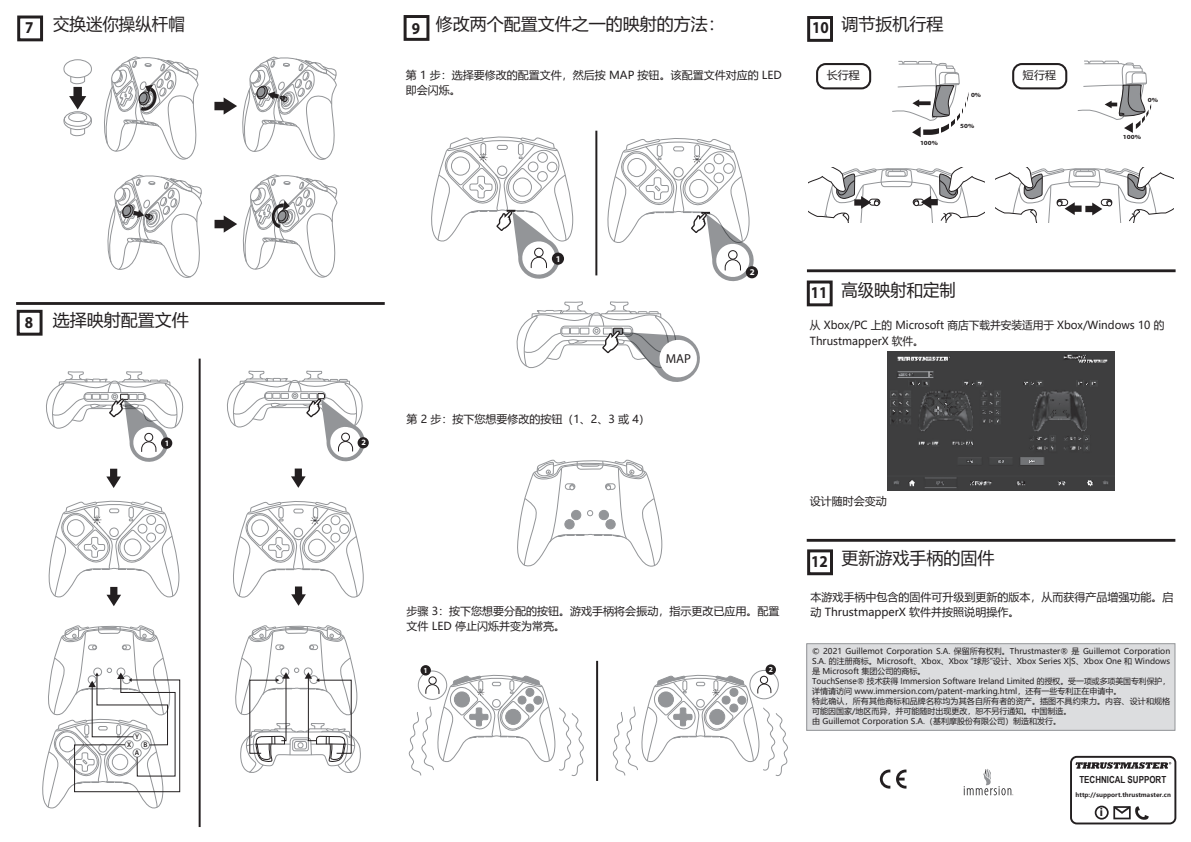
<style>
.page{position:relative;width:1191px;height:842px;background:#fff}
.page>*{position:absolute;margin:0;border:0;box-sizing:border-box;transform-origin:0 0}
.t1{font:17px "Microsoft Ya Hei UI";color:#231f20}
.t2{font:17px "Microsoft Ya Hei UI";color:#231f20;scale:.96 1}
.t3{font:700 16.6px "Myriad Pro";color:#231f20;scale:.91 1}
.t4{font:13px "Myriad Pro";color:#231f20}
.t5{font:700 11.7px "Myriad Pro";color:#231f20}
.t6{font:11px/15px "Microsoft Ya Hei UI";color:#231f20}
.t7{font:700 9.7px "Arial Narrow";color:#231f20}
.t8{font:700 8.9px "Myriad Pro";color:#fff}
.t9{font:700 8.3px "Myriad Pro";color:#fff}
.t10{font:700 8.2px "Myriad Pro";color:#fff}
.t11{font:8px/10.1px "Microsoft Ya Hei UI";color:#231f20}
.t12{font:700 7.6px "Myriad Pro";color:#fff}
.t13{font:600 7px "Myriad Pro";color:#231f20}
.t14{font:700 6.3px "Myriad Pro";color:#231f20;scale:1.11 1}
.t15{font:700 6.2px "Myriad Pro";color:#231f20;scale:1.15 1}
.t16{font:700 6px "Microsoft Ya Hei UI";letter-spacing:.01em;color:#231f20}
</style>
<div class="page">
<div style="left:746px;top:266px;width:12px;height:12px;background:#231f20;border-radius:50%"></div>
<hr style="left:16px;top:302px;width:369px;height:3px;background:#231f20">
<div style="left:18px;top:16px;width:25px;height:25px;border:3px solid #231f20"></div>
<div style="left:807px;top:16px;width:25px;height:25px;border:3px solid #231f20"></div>
<hr style="left:807px;top:269px;width:368px;height:3px;background:#231f20">
<div style="left:816px;top:63px;width:55px;height:26px;border:2px solid #231f20;border-radius:9px"></div>
<div style="left:17px;top:310px;width:25px;height:25px;border:3px solid #231f20"></div>
<svg style="left:106px;top:469px;width:15px;height:19px"></svg>
<svg style="left:291px;top:468px;width:15px;height:20px"></svg>
<hr style="left:199px;top:359px;width:2px;height:468px;background:#231f20">
<div style="left:357px;top:437px;width:12px;height:11px;background:#231f20;border-radius:50%"></div>
<div style="left:807px;top:280px;width:25px;height:26px;border:3px solid #231f20"></div>
<div style="left:807px;top:549px;width:25px;height:26px;border:3px solid #231f20"></div>
<div style="left:404px;top:15px;width:25px;height:25px;border:3px solid #231f20"></div>
<hr style="left:806px;top:539px;width:369px;height:3px;background:#231f20">
<svg style="left:63px;top:59px;width:29px;height:77px"></svg>
<svg style="left:233px;top:501px;width:131px;height:105px"></svg>
<svg style="left:431px;top:136px;width:142px;height:143px"></svg>
<svg style="left:607px;top:138px;width:146px;height:143px"></svg>
<hr style="left:595px;top:131px;width:2px;height:144px;background:#231f20">
<svg style="left:516px;top:302px;width:184px;height:80px"></svg>
<svg style="left:227px;top:371px;width:138px;height:90px"></svg>
<svg style="left:46px;top:371px;width:138px;height:91px"></svg>
<svg style="left:104px;top:56px;width:95px;height:104px"></svg>
<svg style="left:214px;top:56px;width:123px;height:104px"></svg>
<svg style="left:238px;top:625px;width:117px;height:49px"></svg>
<svg style="left:892px;top:61px;width:77px;height:76px"></svg>
<svg style="left:107px;top:174px;width:95px;height:104px"></svg>
<svg style="left:214px;top:174px;width:124px;height:104px"></svg>
<svg style="left:1113px;top:806px;width:35px;height:14px"></svg>
<div style="left:1094px;top:806px;width:14px;height:13px;border:2px solid #231f20;border-radius:50%"></div>
<svg style="left:1075px;top:762px;width:96px;height:7px"></svg>
<div style="left:1070px;top:756px;width:106px;height:68px;border:2px solid #231f20;border-radius:6px"></div>
<svg style="left:896px;top:769px;width:10px;height:19px"></svg>
<svg style="left:880px;top:769px;width:10px;height:19px"></svg>
<svg style="left:48px;top:500px;width:132px;height:174px"></svg>
<div style="left:806px;top:644px;width:369px;height:86px;background:#dcdddf"></div>
<div style="left:806px;top:643px;width:369px;height:88px;border:1px solid #939598"></div>
<svg style="left:42px;top:674px;width:513px;height:154px"></svg>
<svg style="left:418px;top:671px;width:29px;height:28px"></svg>
<div style="left:418px;top:670px;width:29px;height:30px;border:1px solid #939598;border-radius:50%"></div>
<div style="left:420px;top:665px;width:11px;height:10px;background:#231f20;border-radius:50%"></div>
<div style="left:749px;top:670px;width:30px;height:29px;border:1px solid #939598;border-radius:50%"></div>
<div style="left:765px;top:664px;width:11px;height:11px;background:#231f20;border-radius:50%"></div>
<hr style="left:596px;top:661px;width:2px;height:120px;background:#231f20">
<svg style="left:612px;top:674px;width:176px;height:102px"></svg>
<svg style="left:406px;top:675px;width:144px;height:101px"></svg>
<svg style="left:559px;top:707px;width:25px;height:69px"></svg>
<svg style="left:963px;top:769px;width:50px;height:26px"></svg>
<svg style="left:808px;top:167px;width:176px;height:55px"></svg>
<svg style="left:995px;top:60px;width:178px;height:163px"></svg>
<svg style="left:517px;top:459px;width:145px;height:108px"></svg>
<img style="left:887px;top:351px;width:227px;height:139px">
<h1 class="t1" style="left:436px;top:12px;width:290px">修改两个配置文件之一的映射的方法：</h1>
<h1 class="t1" style="left:841px;top:12px;width:103px">调节扳机行程</h1>
<h1 class="t1" style="left:53px;top:13px;width:133px">交换迷你操纵杆帽</h1>
<h2 class="t3" style="left:25px;top:21px;width:11px">7</h2>
<h2 class="t3" style="left:812px;top:22px;width:20px">10</h2>
<h2 class="t3" style="left:412px;top:22px;width:11px">9</h2>
<h3 class="t6" style="left:406px;top:67px;width:378px">第 1 步：选择要修改的配置文件，然后按 MAP 按钮。该配置文件对应的 LED即会闪烁。</h3>
<h3 class="t6" style="left:827px;top:67px;width:34px">长行程</h3>
<p class="t14" style="left:920px;top:141px;width:18px">100%</p>
<p class="t14" style="left:971px;top:93px;width:11px">0%</p>
<p class="t14" style="left:960px;top:123px;width:14px">50%</p>
<h3 class="t6" style="left:1023px;top:67px;width:34px">短行程</h3>
<p class="t8" style="left:556px;top:255px;width:6px">1</p>
<p class="t8" style="left:749px;top:269px;width:6px">2</p>
<p class="t15" style="left:1147px;top:98px;width:10px">0%</p>
<p class="t15" style="left:1122px;top:135px;width:17px">100%</p>
<h2 class="t3" style="left:25px;top:317px;width:11px">8</h2>
<h1 class="t1" style="left:53px;top:308px;width:137px">选择映射配置文件</h1>
<p class="t9" style="left:165px;top:440px;width:6px">1</p>
<p class="t10" style="left:361px;top:439px;width:6px">2</p>
<p class="t13" style="left:135px;top:732px;width:6px">Y</p>
<p class="t13" style="left:127px;top:741px;width:6px">X</p>
<p class="t13" style="left:143px;top:740px;width:6px">B</p>
<p class="t13" style="left:135px;top:749px;width:6px">A</p>
<h3 class="t6" style="left:406px;top:411px;width:245px">第 2 步：按下您想要修改的按钮（1、2、3 或 4）</h3>
<h3 class="t4" style="left:666px;top:352px;width:27px">MAP</h3>
<h3 class="t6" style="left:406px;top:603px;width:374px">步骤 3：按下您想要分配的按钮。游戏手柄将会振动，指示更改已应用。配置文件 LED 停止闪烁并变为常亮。</h3>
<p class="t12" style="left:423px;top:668px;width:6px">1</p>
<p class="t12" style="left:769px;top:667px;width:6px">2</p>
<h1 class="t2" style="left:841px;top:278px;width:120px">高级映射和定制</h1>
<h3 class="t6" style="left:810px;top:318px;width:356px">从 Xbox/PC 上的 Microsoft 商店下载并安装适用于 Xbox/Windows 10 的<br>ThrustmapperX 软件。</h3>
<h2 class="t3" style="left:810px;top:286px;width:20px">11</h2>
<h3 class="t6" style="left:810px;top:493px;width:78px">设计随时会变动</h3>
<h2 class="t3" style="left:811px;top:555px;width:20px">12</h2>
<h1 class="t1" style="left:841px;top:547px;width:154px">更新游戏手柄的固件</h1>
<h3 class="t6" style="left:810px;top:589px;width:364px">本游戏手柄中包含的固件可升级到更新的版本，从而获得产品增强功能。启动 ThrustmapperX 软件并按照说明操作。</h3>
<p class="t11" style="left:812px;top:646px;width:360px">© 2021 Guillemot Corporation S.A. 保留所有权利。Thrustmaster® 是 Guillemot Corporation S.A. 的注册商标。Microsoft、Xbox、Xbox “球形”设计、Xbox Series X|S、Xbox One 和 Windows是 Microsoft 集团公司的商标。<br>TouchSense® 技术获得 Immersion Software Ireland Limited 的授权。受一项或多项美国专利保护，详情请访问 www.immersion.com/patent-marking.html，还有一些专利正在申请中。<br>特此确认，所有其他商标和品牌名称均为其各自所有者的资产。插图不具约束力。内容、设计和规格可能因国家/地区而异，并可能随时出现更改，恕不另行通知。中国制造。<br>由 Guillemot Corporation S.A.（基利摩股份有限公司）制造和发行。</p>
<p class="t7" style="left:1079px;top:775px;width:88px">TECHNICAL SUPPORT</p>
<p class="t16" style="left:1075px;top:792px;width:97px">http://support.thrustmaster.cn</p>
<h3 class="t5" style="left:1100px;top:808px;width:5px">i</h3>
</div>
